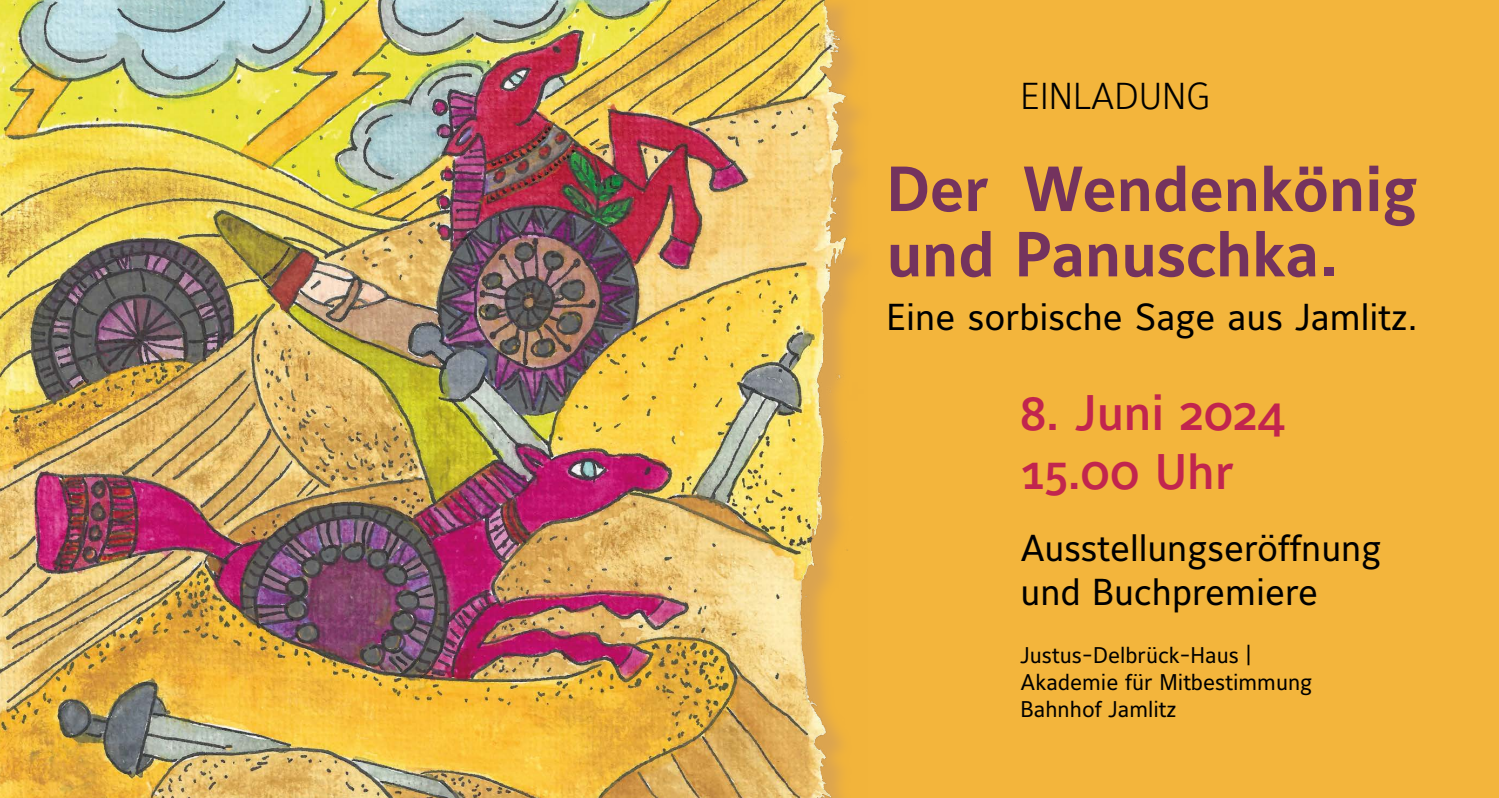
<style>
.page{position:relative;width:1499px;height:798px;background:#fff}
.page>*{position:absolute;margin:0;border:0;box-sizing:border-box;transform-origin:0 0}
.t1{font:700 63px/65.2px "Maurea";color:#74335e}
.t2{font:500 49.5px/59.4px "Maurea";color:#c1254e}
.t3{font:37.12px/44.6px "Maurea";color:#000}
.t4{font:300 37.12px "Maurea";color:#000}
.t5{font:22.5px/27px "Maurea";color:#000}
</style>
<div class="page">
<div style="left:0;top:0;width:1499px;height:797px;background:#f3b53c"></div>
<img style="left:0;top:0;width:859px;height:797px">
<p class="t4" style="left:1020px;top:75px;width:191px">EINLADUNG</p>
<h1 class="t1" style="left:887px;top:160px;width:533px">Der Wendenkönig und Panuschka.</h1>
<p class="t3" style="left:887px;top:297px;width:533px">Eine sorbische Sage aus Jamlitz.</p>
<h2 class="t2" style="left:1020px;top:385px;width:266px">8. Juni 2024<br>15.00 Uhr</h2>
<p class="t3" style="left:1020px;top:527px;width:362px">Ausstellungseröffnung und Buchpremiere</p>
<p class="t5" style="left:1020px;top:642px;width:293px">Justus-Delbrück-Haus |<br>Akademie für Mitbestimmung<br>Bahnhof Jamlitz</p>
</div>
